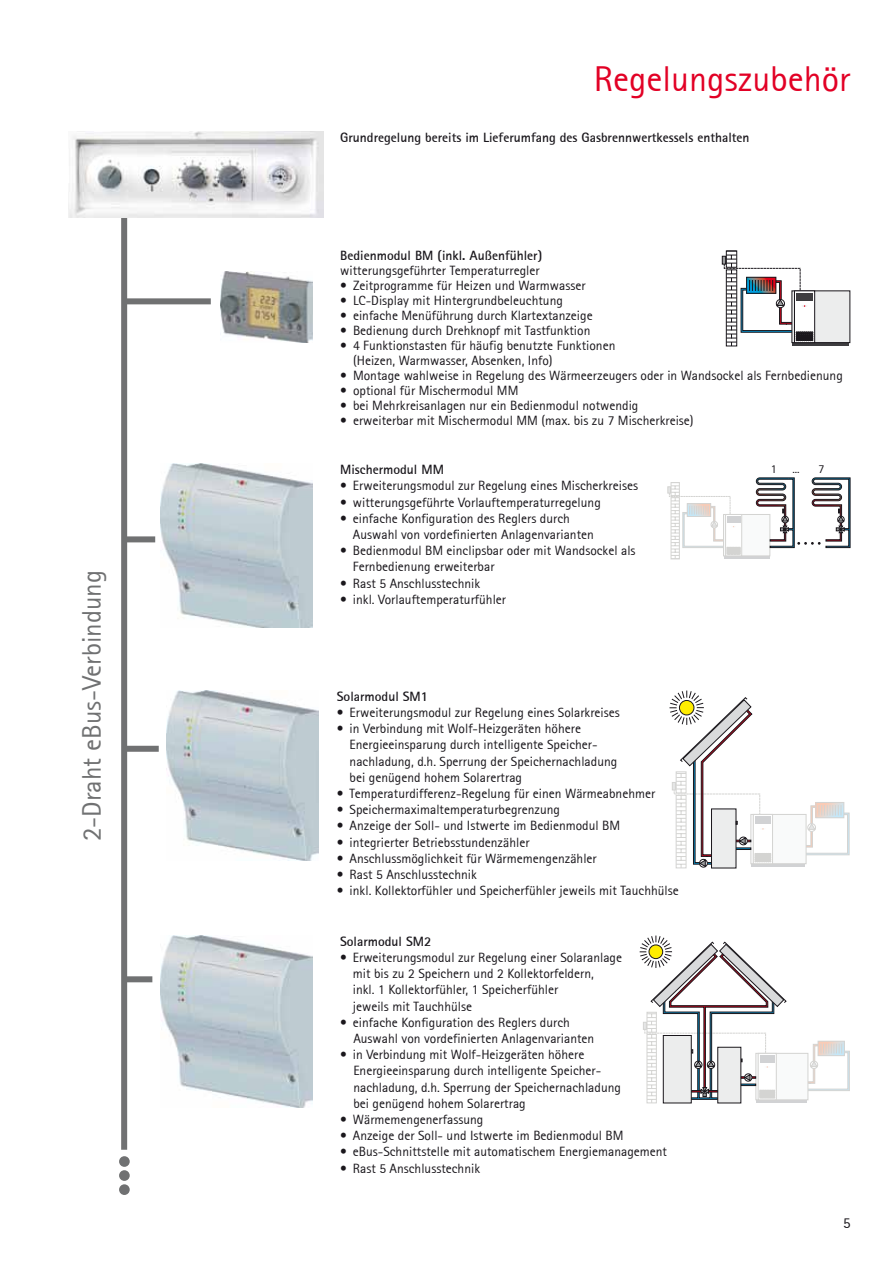
<style>
.page{position:relative;width:893px;height:1263px;background:#fff}
.page>*{position:absolute;margin:0;border:0;box-sizing:border-box;transform-origin:0 0}
.t1{font:36px "Rotis Sans Serif 55";color:#e20025}
.t2{font:27px "Rotis Sans Serif 55";color:#707172}
.t3{font:15px "Rotis Sans Serif 55";color:#1a171c}
.t4{font:13.5px/16.2px "Rotis Sans Serif 55";color:#1a171c}
.t5{font:13.5px "Rotis Sans Serif Bold 65";color:#1a171c}
.t6{font:12px "Rotis Sans Serif 55";color:#1a171c}
</style>
<div class="page">
<div style="left:121px;top:214px;width:6px;height:936px;background:#707172"></div>
<div style="left:119px;top:1156px;width:11px;height:11px;background:#707172;border-radius:50%"></div>
<div style="left:119px;top:1170px;width:11px;height:11px;background:#707172;border-radius:50%"></div>
<div style="left:119px;top:1184px;width:11px;height:11px;background:#707172;border-radius:50%"></div>
<img style="left:68px;top:132px;width:255px;height:86px">
<div style="left:123px;top:746px;width:36px;height:6px;background:#707172"></div>
<div style="left:123px;top:536px;width:32px;height:6px;background:#707172"></div>
<img style="left:160px;top:464px;width:153px;height:163px">
<div style="left:123px;top:298px;width:88px;height:6px;background:#707172"></div>
<img style="left:221px;top:271px;width:92px;height:71px">
<div style="left:123px;top:976px;width:29px;height:6px;background:#707172"></div>
<img style="left:167px;top:690px;width:152px;height:170px">
<img style="left:160px;top:935px;width:153px;height:172px">
<hr style="left:793px;top:342px;width:56px;height:4px;background:#3e3d40">
<div style="left:792px;top:291px;width:58px;height:52px;background:#eceded;border:1px solid #1a171c"></div>
<svg style="left:722px;top:250px;width:93px;height:96px"></svg>
<hr style="left:724px;top:556px;width:45px;height:3px;background:#d1d2d4">
<div style="left:723px;top:514px;width:47px;height:42px;background:#f9fafa;border:1px solid #d4d4d2"></div>
<svg style="left:668px;top:482px;width:74px;height:77px"></svg>
<svg style="left:756px;top:477px;width:94px;height:71px"></svg>
<svg style="left:806px;top:802px;width:44px;height:53px"></svg>
<hr style="left:751px;top:863px;width:54px;height:4px;background:#d1d2d4">
<div style="left:751px;top:814px;width:55px;height:50px;background:#f9fafa;border:1px solid #d4d4d2"></div>
<svg style="left:669px;top:690px;width:104px;height:178px"></svg>
<svg style="left:808px;top:1041px;width:42px;height:50px"></svg>
<hr style="left:756px;top:1100px;width:51px;height:3px;background:#d1d2d4">
<div style="left:756px;top:1053px;width:52px;height:47px;background:#f9fafa;border:1px solid #d4d4d2"></div>
<svg style="left:639px;top:935px;width:148px;height:168px"></svg>
<h2 class="t2" style="left:76px;top:841px;width:272px;rotate:-90deg">2-Draht eBus-Verbindung</h2>
<h1 class="t1" style="left:594px;top:58px;width:258px">Regelungszubehör</h1>
<p class="t5" style="left:340px;top:129px;width:411px">Grundregelung bereits im Lieferumfang des Gasbrennwertkessels enthalten</p>
<p class="t5" style="left:340px;top:247px;width:203px">Bedienmodul BM (inkl. Außenfühler)</p>
<p class="t4" style="left:340px;top:262px;width:201px">witterungsgeführter Temperaturregler</p>
<p class="t4" style="left:340px;top:277px;width:247px">• Zeitprogramme für Heizen und Warmwasser</p>
<p class="t4" style="left:340px;top:292px;width:224px">• LC-Display mit Hintergrundbeleuchtung</p>
<p class="t4" style="left:340px;top:307px;width:254px">• einfache Menüführung durch Klartextanzeige</p>
<p class="t4" style="left:340px;top:322px;width:252px">• Bedienung durch Drehknopf mit Tastfunktion</p>
<p class="t4" style="left:353px;top:338px;width:264px;line-height:15px;text-indent:-13px">• 4 Funktionstasten für häufig benutzte Funktionen (Heizen, Warmwasser, Absenken, Info)</p>
<p class="t4" style="left:340px;top:367px;width:504px">• Montage wahlweise in Regelung des Wärmeerzeugers oder in Wandsockel als Fernbedienung</p>
<p class="t4" style="left:340px;top:382px;width:180px">• optional für Mischermodul MM</p>
<p class="t4" style="left:340px;top:397px;width:300px">• bei Mehrkreisanlagen nur ein Bedienmodul notwendig</p>
<p class="t4" style="left:340px;top:412px;width:355px">• erweiterbar mit Mischermodul MM (max. bis zu 7 Mischerkreise)</p>
<p class="t5" style="left:340px;top:461px;width:105px">Mischermodul MM</p>
<p class="t4" style="left:340px;top:478px;width:299px">• Erweiterungsmodul zur Regelung eines Mischerkreises</p>
<p class="t4" style="left:340px;top:494px;width:262px">• witterungsgeführte Vorlauftemperaturregelung</p>
<p class="t4" style="left:353px;top:510px;width:242px;text-indent:-13px">• einfache Konfiguration des Reglers durch<br>Auswahl von vordefinierten Anlagenvarianten</p>
<p class="t4" style="left:353px;top:542px;width:284px;text-indent:-13px">• Bedienmodul BM einclipsbar oder mit Wandsockel als<br>Fernbedienung erweiterbar</p>
<p class="t4" style="left:340px;top:575px;width:141px">• Rast 5 Anschlusstechnik</p>
<p class="t4" style="left:340px;top:591px;width:167px">• inkl. Vorlauftemperaturfühler</p>
<p class="t5" style="left:337px;top:688px;width:93px">Solarmodul SM1</p>
<p class="t4" style="left:337px;top:704px;width:284px">• Erweiterungsmodul zur Regelung eines Solarkreises</p>
<p class="t4" style="left:350px;top:720px;width:269px;text-indent:-13px">• in Verbindung mit Wolf-Heizgeräten höhere Energieeinsparung durch intelligente Speicher&shy;nachladung, d.h. Sperrung der Speichernachladung bei genügend hohem Solarertrag</p>
<p class="t4" style="left:337px;top:785px;width:320px">• Temperaturdifferenz-Regelung für einen Wärmeabnehmer</p>
<p class="t4" style="left:337px;top:801px;width:225px">• Speichermaximaltemperaturbegrenzung</p>
<p class="t4" style="left:337px;top:817px;width:285px">• Anzeige der Soll- und Istwerte im Bedienmodul BM</p>
<p class="t4" style="left:337px;top:834px;width:194px">• integrierter Betriebsstundenzähler</p>
<p class="t4" style="left:337px;top:850px;width:261px">• Anschlussmöglichkeit für Wärmemengenzähler</p>
<p class="t4" style="left:337px;top:866px;width:141px">• Rast 5 Anschlusstechnik</p>
<p class="t4" style="left:337px;top:882px;width:343px">• inkl. Kollektorfühler und Speicherfühler jeweils mit Tauchhülse</p>
<p class="t5" style="left:340px;top:933px;width:93px">Solarmodul SM2</p>
<p class="t4" style="left:353px;top:949px;width:271px;text-indent:-13px">• Erweiterungsmodul zur Regelung einer Solaranlage mit bis zu 2 Speichern und 2 Kollektorfeldern,<br>inkl. 1 Kollektorfühler, 1 Speicherfühler<br>jeweils mit Tauchhülse</p>
<p class="t4" style="left:353px;top:1014px;width:242px;text-indent:-13px">• einfache Konfiguration des Reglers durch<br>Auswahl von vordefinierten Anlagenvarianten</p>
<p class="t4" style="left:353px;top:1046px;width:269px;text-indent:-13px">• in Verbindung mit Wolf-Heizgeräten höhere Energieeinsparung durch intelligente Speicher&shy;nachladung, d.h. Sperrung der Speichernachladung bei genügend hohem Solarertrag</p>
<p class="t4" style="left:340px;top:1111px;width:145px">• Wärmemengenerfassung</p>
<p class="t4" style="left:340px;top:1127px;width:285px">• Anzeige der Soll- und Istwerte im Bedienmodul BM</p>
<p class="t4" style="left:340px;top:1144px;width:328px">• eBus-Schnittstelle mit automatischem Energiemanagement</p>
<p class="t4" style="left:340px;top:1160px;width:141px">• Rast 5 Anschlusstechnik</p>
<p class="t6" style="left:771px;top:462px;width:7px">1</p>
<p class="t6" style="left:792px;top:462px;width:9px">...</p>
<p class="t6" style="left:818px;top:462px;width:7px">7</p>
<p class="t3" style="left:843px;top:1214px;width:9px">5</p>
</div>
